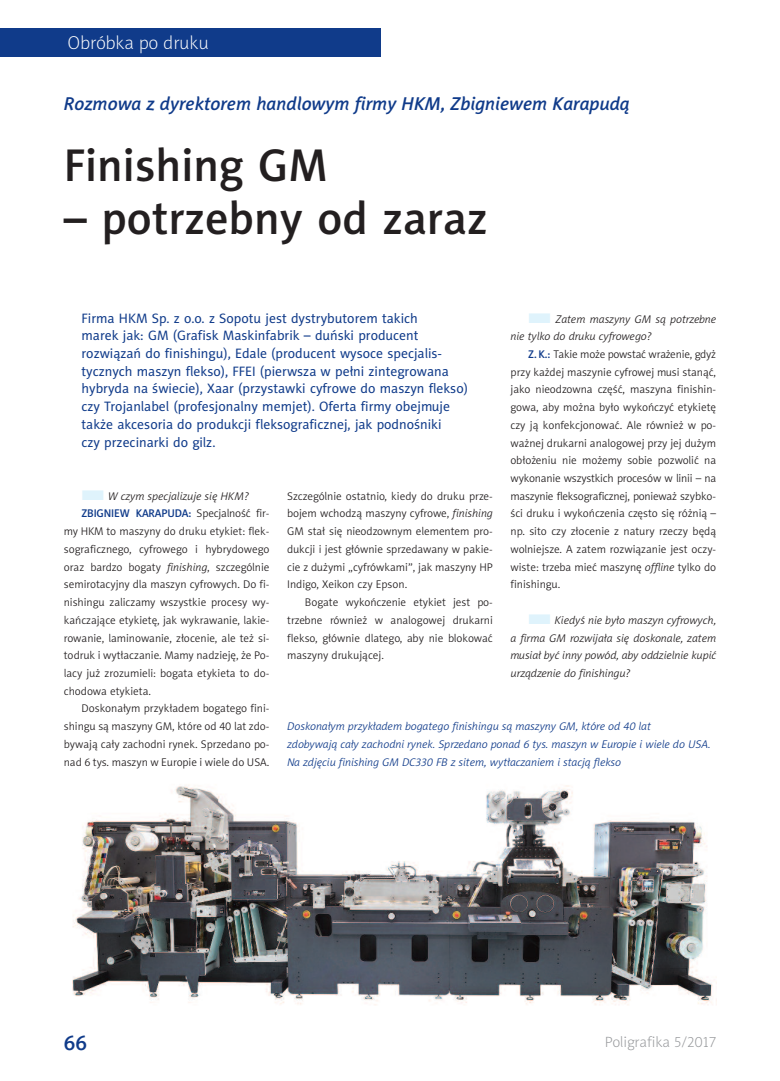
<style>
.page{position:relative;width:780px;height:1081px;background:#fff}
.page>*{position:absolute;margin:0;border:0;box-sizing:border-box;transform-origin:0 0}
.t1{font:46.25px "Naomi Sans EFNPS Medium";color:#231f20}
.t2{font:21.25px "Naomi Sans EFNPS Medium";color:#103b8a}
.t3{font:italic 18.75px "Naomi Sans EFNPS Medium";color:#103b8a}
.t4{font:18.75px "Naomi Sans EFNPS Thin";color:#fff}
.t5{font:15px "Naomi Sans EFNPS Thin";color:#939598}
.t6{font:13.75px/17.8px "Naomi Sans EFNPS";color:#103b8a}
.t7{font:11.25px/17.8px "Naomi Sans EFNPS Light";color:#231f20;text-align:justify}
.t8{font:italic 11.25px/17.8px "Naomi Sans EFNPS Light";color:#231f20}
.t9{font:italic 11.25px/17.8px "Naomi Sans EFNPS Light";color:#103b8a}
.t10{font:11.25px "Naomi Sans EFN Medium";letter-spacing:-.015em;color:#103b8a}
.s1{color:#dff3fc}
.s2{font-family:"Naomi Sans EFN Medium";color:#103b8a}
.s3{font-style:italic}
.s4{font-family:"Naomi Sans EFNPS Light";color:#231f20}
</style>
<div class="page">
<div style="left:0;top:28px;width:381px;height:29px;background:#103b8a"></div>
<img style="left:72px;top:785px;width:641px;height:220px">
<h3 class="t4" style="left:67px;top:35px;width:143px">Obróbka po druku</h3>
<h3 class="t3" style="left:64px;top:96px;width:567px">Rozmowa z dyrektorem handlowym firmy HKM, Zbigniewem Karapudą</h3>
<h1 class="t1" style="left:64px;top:147px;width:265px">Finishing GM</h1>
<h1 class="t1" style="left:64px;top:200px;width:425px">– potrzebny od zaraz</h1>
<p class="t6" style="left:81px;top:310px;width:388px">Firma HKM Sp. z o.o. z Sopotu jest dystrybutorem takich<br>marek jak: GM (Grafisk Maskinfabrik – duński producent rozwiązań do finishingu), Edale (producent wysoce specjalis&shy;tycznych maszyn flekso), FFEI (pierwsza w pełni zintegrowana hybryda na świecie), Xaar (przystawki cyfrowe do maszyn flekso) czy Trojanlabel (profesjonalny memjet). Oferta firmy obejmuje także akcesoria do produkcji fleksograficznej, jak podnośniki<br>czy przecinarki do gilz.</p>
<p class="t8" style="left:510px;top:311px;width:207px;text-indent:18px"><span class="s1">■</span> Zatem maszyny GM są potrzebne nie tylko do druku cyfrowego?</p>
<p class="t7" style="left:510px;top:346px;width:207px;text-indent:18px"><span class="s2">Z. K.:</span> Takie może powstać wrażenie, gdyż przy każdej maszynie cyfrowej musi stanąć, jako nieodzowna część, maszyna finishin&shy;gowa, aby można było wykończyć etykietę czy ją konfekcjonować. Ale również w po&shy;ważnej drukarni analogowej przy jej dużym obłożeniu nie możemy sobie pozwolić na wykonanie wszystkich procesów w linii – na maszynie fleksograficznej, ponieważ szybko&shy;ści druku i wykończenia często się różnią – np. sito czy złocenie z natury rzeczy będą wolniejsze. A zatem rozwiązanie jest oczy&shy;wiste: trzeba mieć maszynę <span class="s3">offline</span> tylko do finishingu.</p>
<p class="t8" style="left:510px;top:612px;width:207px;text-align:justify;text-indent:18px"><span class="s1">■</span>Kiedyś nie było maszyn cyfrowych, a firma GM rozwijała się doskonale, zatem musiał być inny powód, aby oddzielnie kupić urządzenie do finishingu?</p>
<p class="t8" style="left:81px;top:488px;width:169px"><span class="s1">■</span> W czym specjalizuje się HKM?</p>
<p class="t10" style="left:81px;top:509px;width:189px">ZBIGNIEW KARAPUDA: <span class="s4">Specjalność fir-</span></p>
<p class="t7" style="left:64px;top:523px;width:207px">my HKM to maszyny do druku etykiet: flek&shy;sograficznego, cyfrowego i hybrydowego oraz bardzo bogaty <span class="s3">finishing</span>, szczególnie semirotacyjny dla maszyn cyfrowych. Do fi&shy;nishingu zaliczamy wszystkie procesy wy&shy;kańczające etykietę, jak wykrawanie, lakie&shy;rowanie, laminowanie, złocenie, ale też si&shy;todruk i wytłaczanie. Mamy nadzieję, że Po&shy;lacy już zrozumieli: bogata etykieta to do&shy;chodowa etykieta.</p>
<p class="t7" style="left:64px;top:700px;width:207px;text-indent:18px">Doskonałym przykładem bogatego fini&shy;shingu są maszyny GM, które od 40 lat zdo&shy;bywają cały zachodni rynek. Sprzedano po&shy;nad 6 tys. maszyn w Europie i wiele do USA.</p>
<p class="t7" style="left:287px;top:488px;width:207px">Szczególnie ostatnio, kiedy do druku prze&shy;bojem wchodzą maszyny cyfrowe, <span class="s3">finishing </span>GM stał się nieodzownym elementem pro&shy;dukcji i jest głównie sprzedawany w pakie&shy;cie z dużymi „cyfrówkami”, jak maszyny HP Indigo, Xeikon czy Epson.</p>
<p class="t7" style="left:287px;top:594px;width:207px;text-indent:18px">Bogate wykończenie etykiet jest po&shy;trzebne również w analogowej drukarni flekso, głównie dlatego, aby nie blokować maszyny drukującej.</p>
<p class="t9" style="left:287px;top:718px;width:425px">Doskonałym przykładem bogatego finishingu są maszyny GM, które od 40 lat<br>zdobywają cały zachodni rynek. Sprzedano ponad 6 tys. maszyn w Europie i wiele do USA.<br>Na zdjęciu finishing GM DC330 FB z sitem, wytłaczaniem i stacją flekso</p>
<h2 class="t2" style="left:64px;top:1034px;width:25px">66</h2>
<h3 class="t5" style="left:604px;top:1036px;width:113px">Poligrafika 5/2017</h3>
</div>
